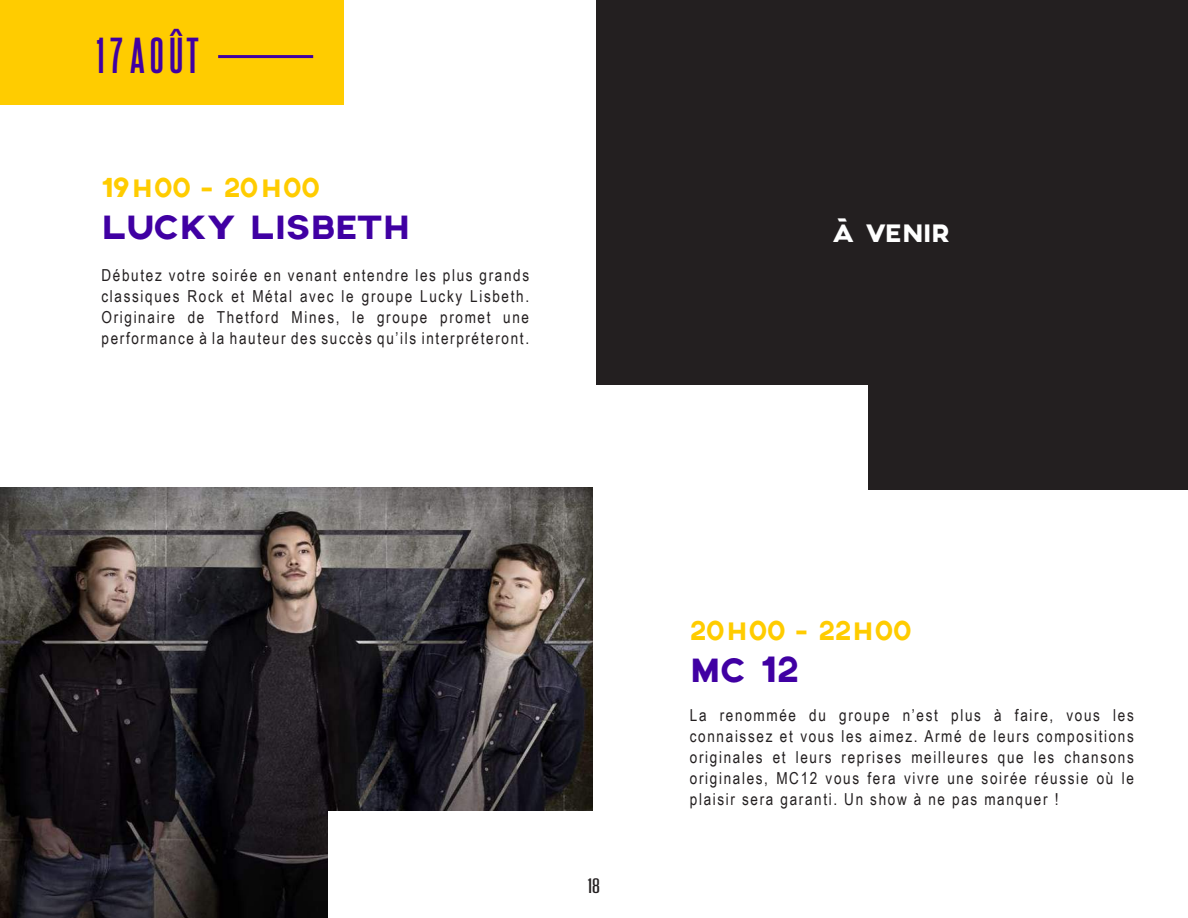
<style>
.page{position:relative;width:1188px;height:918px;background:#fff}
.page>*{position:absolute;margin:0;border:0;box-sizing:border-box;transform-origin:0 0}
.t1{font:700 43.5px "Steelfish Rg";letter-spacing:.12em;color:#4000a3}
.t2{font:36px "Axis";color:#4000a3}
.t3{font:27px "Axis";letter-spacing:.05em;color:#fc0}
.t4{font:27px "Axis";letter-spacing:.03em;color:#fc0}
.t5{font:27px "Axis";color:#fff}
.t6{font:18px "Steelfish Rg";color:#231f20;scale:1.38 1}
.t7{font:16.5px/21px "Arial Narrow";letter-spacing:.1em;color:#231f20;text-align:justify}
</style>
<div class="page">
<div style="left:0;top:0;width:344px;height:105px;background:#fc0"></div>
<img style="left:0;top:487px;width:593px;height:431px">
<div style="left:328px;top:811px;width:270px;height:107px;background:#fff"></div>
<div style="left:596px;top:0;width:592px;height:489px;background:#231f20"></div>
<div style="left:594px;top:386px;width:274px;height:116px;background:#fff"></div>
<hr style="left:218px;top:55px;width:95px;height:3px;background:#4000a3">
<h1 class="t1" style="left:97px;top:25px;width:104px">17 AOÛT</h1>
<h3 class="t3" style="left:102px;top:173px;width:220px">19H00 - 20H00</h3>
<h2 class="t2" style="left:102px;top:206px;width:309px">LUCKY LISBETH</h2>
<p class="t7" style="left:102px;top:265px;width:429px">Débutez votre soirée en venant entendre les plus grands classiques Rock et Métal avec le groupe Lucky Lisbeth.<br>Originaire de Thetford Mines, le groupe promet une performance à la hauteur des succès qu’ils interpréteront.</p>
<h3 class="t5" style="left:831px;top:217px;width:120px">À VENIR</h3>
<p class="t6" style="left:588px;top:873px;width:10px">18</p>
<h3 class="t4" style="left:690px;top:615px;width:223px">20H00 - 22H00</h3>
<h2 class="t2" style="left:690px;top:649px;width:110px">MC 12</h2>
<p class="t7" style="left:690px;top:705px;width:446px">La renommée du groupe n’est plus à faire, vous les connaissez et vous les aimez. Armé de leurs compositions originales et leurs reprises meilleures que les chansons originales, MC12 vous fera vivre une soirée réussie où le plaisir sera garanti. Un show à ne pas manquer !</p>
</div>
